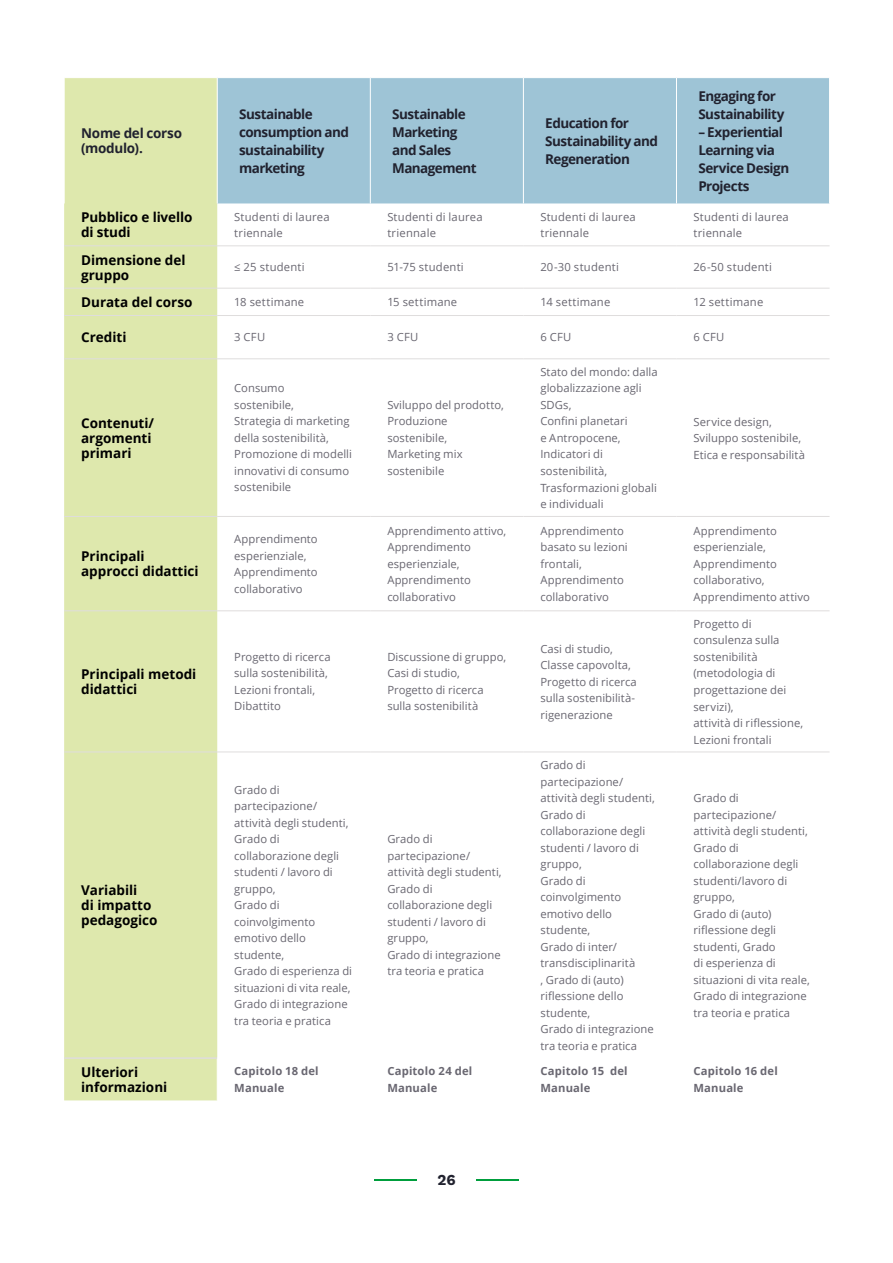
<style>
.page{position:relative;width:893px;height:1263px;background:#fff}
.page>*{position:absolute;margin:0;border:0;box-sizing:border-box;transform-origin:0 0}
.t1{font:700 15px "Work Sans";color:#21222f}
.t2{font:700 13.5px/18px "Open Sans";letter-spacing:-.04em;color:#21222f}
.t3{font:700 13.5px/15px "Open Sans";color:#000}
.t4{font:700 13.5px/15px "Open Sans";letter-spacing:-.02em;color:#21222f}
.t5{font:11.25px/16.5px "Open Sans";letter-spacing:.005em;color:#696771}
.t6{font:700 11.25px/16.5px "Open Sans";letter-spacing:.015em;color:#696771}
</style>
<div class="page">
<div style="left:64px;top:78px;width:153px;height:1022px;background:#dee8ad"></div>
<div style="left:218px;top:78px;width:611px;height:125px;background:#9ec4d6"></div>
<hr style="left:64px;top:78px;width:1px;height:125px;background:#fff">
<hr style="left:370px;top:78px;width:1px;height:125px;background:#fff">
<hr style="left:523px;top:78px;width:1px;height:125px;background:#fff">
<hr style="left:676px;top:78px;width:1px;height:125px;background:#fff">
<hr style="left:64px;top:245px;width:153px;height:1px;background:#dfdddd">
<hr style="left:217px;top:245px;width:153px;height:1px;background:#dfdddd">
<hr style="left:370px;top:245px;width:153px;height:1px;background:#dfdddd">
<hr style="left:523px;top:245px;width:153px;height:1px;background:#dfdddd">
<hr style="left:676px;top:245px;width:154px;height:1px;background:#dfdddd">
<hr style="left:64px;top:288px;width:153px;height:1px;background:#dfdddd">
<hr style="left:217px;top:288px;width:153px;height:1px;background:#dfdddd">
<hr style="left:370px;top:288px;width:153px;height:1px;background:#dfdddd">
<hr style="left:523px;top:288px;width:153px;height:1px;background:#dfdddd">
<hr style="left:676px;top:288px;width:154px;height:1px;background:#dfdddd">
<hr style="left:64px;top:315px;width:153px;height:1px;background:#dfdddd">
<hr style="left:217px;top:315px;width:153px;height:1px;background:#dfdddd">
<hr style="left:370px;top:315px;width:153px;height:1px;background:#dfdddd">
<hr style="left:523px;top:315px;width:153px;height:1px;background:#dfdddd">
<hr style="left:676px;top:315px;width:154px;height:1px;background:#dfdddd">
<hr style="left:64px;top:358px;width:153px;height:1px;background:#dfdddd">
<hr style="left:217px;top:358px;width:153px;height:1px;background:#dfdddd">
<hr style="left:370px;top:358px;width:153px;height:1px;background:#dfdddd">
<hr style="left:523px;top:358px;width:153px;height:1px;background:#dfdddd">
<hr style="left:676px;top:358px;width:154px;height:1px;background:#dfdddd">
<hr style="left:64px;top:516px;width:153px;height:1px;background:#dfdddd">
<hr style="left:217px;top:516px;width:153px;height:1px;background:#dfdddd">
<hr style="left:370px;top:516px;width:153px;height:1px;background:#dfdddd">
<hr style="left:523px;top:516px;width:153px;height:1px;background:#dfdddd">
<hr style="left:676px;top:516px;width:154px;height:1px;background:#dfdddd">
<hr style="left:64px;top:610px;width:153px;height:1px;background:#dfdddd">
<hr style="left:217px;top:610px;width:153px;height:1px;background:#dfdddd">
<hr style="left:370px;top:610px;width:153px;height:1px;background:#dfdddd">
<hr style="left:523px;top:610px;width:153px;height:1px;background:#dfdddd">
<hr style="left:676px;top:610px;width:154px;height:1px;background:#dfdddd">
<hr style="left:64px;top:751px;width:153px;height:1px;background:#dfdddd">
<hr style="left:217px;top:751px;width:153px;height:1px;background:#dfdddd">
<hr style="left:370px;top:751px;width:153px;height:1px;background:#dfdddd">
<hr style="left:523px;top:751px;width:153px;height:1px;background:#dfdddd">
<hr style="left:676px;top:751px;width:154px;height:1px;background:#dfdddd">
<hr style="left:64px;top:1057px;width:153px;height:2px;background:#dfdddd">
<hr style="left:476px;top:1179px;width:43px;height:2px;background:#009e3d">
<hr style="left:374px;top:1179px;width:43px;height:2px;background:#009e3d">
<p class="t4" style="left:81px;top:125px;width:102px">Nome del corso (modulo).</p>
<p class="t2" style="left:239px;top:104px;width:111px">Sustainable consumption and sustainability marketing</p>
<p class="t2" style="left:392px;top:104px;width:86px">Sustainable<br>Marketing and Sales<br>Management</p>
<p class="t2" style="left:545px;top:113px;width:114px">Education for<br>Sustainability and<br>Regeneration</p>
<p class="t2" style="left:698px;top:86px;width:88px">Engaging for<br>Sustainability</p>
<p class="t2" style="left:698px;top:122px;width:92px">– Experiential<br>Learning via<br>Service Design<br>Projects</p>
<p class="t3" style="left:81px;top:209px;width:113px">Pubblico e livello di studi</p>
<p class="t5" style="left:234px;top:208px;width:97px">Studenti di laurea triennale</p>
<p class="t5" style="left:387px;top:208px;width:97px">Studenti di laurea triennale</p>
<p class="t5" style="left:540px;top:208px;width:97px">Studenti di laurea triennale</p>
<p class="t5" style="left:693px;top:208px;width:97px">Studenti di laurea triennale</p>
<p class="t3" style="left:81px;top:252px;width:106px">Dimensione del gruppo</p>
<p class="t5" style="left:234px;top:259px;width:72px">≤ 25 studenti</p>
<p class="t5" style="left:387px;top:259px;width:78px">51-75 studenti</p>
<p class="t5" style="left:540px;top:259px;width:80px">20-30 studenti</p>
<p class="t5" style="left:693px;top:259px;width:80px">26-50 studenti</p>
<p class="t3" style="left:81px;top:294px;width:113px">Durata del corso</p>
<p class="t5" style="left:234px;top:293px;width:72px">18 settimane</p>
<p class="t5" style="left:387px;top:293px;width:71px">15 settimane</p>
<p class="t5" style="left:540px;top:293px;width:72px">14 settimane</p>
<p class="t5" style="left:693px;top:293px;width:71px">12 settimane</p>
<p class="t3" style="left:81px;top:330px;width:47px">Crediti</p>
<p class="t5" style="left:234px;top:329px;width:32px">3 CFU</p>
<p class="t5" style="left:387px;top:329px;width:32px">3 CFU</p>
<p class="t5" style="left:540px;top:329px;width:32px">6 CFU</p>
<p class="t5" style="left:693px;top:329px;width:32px">6 CFU</p>
<p class="t3" style="left:81px;top:415px;width:74px">Contenuti/ argomenti primari</p>
<p class="t3" style="left:81px;top:548px;width:119px">Principali approcci didattici</p>
<p class="t3" style="left:81px;top:666px;width:117px">Principali metodi didattici</p>
<p class="t3" style="left:81px;top:882px;width:78px">Variabili<br>di impatto pedagogico</p>
<p class="t5" style="left:234px;top:380px;width:119px">Consumo<br>sostenibile,<br>Strategia di marketing della sostenibilità,<br>Promozione di modelli innovativi di consumo sostenibile</p>
<p class="t5" style="left:387px;top:396px;width:118px">Sviluppo del prodotto,<br>Produzione sostenibile,<br>Marketing mix sostenibile</p>
<p class="t5" style="left:540px;top:363px;width:119px">Stato del mondo: dalla globalizzazione agli<br>SDGs,<br>Confini planetari<br>e Antropocene,<br>Indicatori di sostenibilità,<br>Trasformazioni globali e individuali</p>
<p class="t5" style="left:693px;top:413px;width:113px">Service design,<br>Sviluppo sostenibile,<br>Etica e responsabilità</p>
<p class="t5" style="left:234px;top:530px;width:85px">Apprendimento esperienziale,<br>Apprendimento collaborativo</p>
<p class="t5" style="left:387px;top:522px;width:121px">Apprendimento attivo,<br>Apprendimento esperienziale,<br>Apprendimento collaborativo</p>
<p class="t5" style="left:540px;top:522px;width:89px">Apprendimento basato su lezioni frontali,<br>Apprendimento collaborativo</p>
<p class="t5" style="left:693px;top:522px;width:118px">Apprendimento esperienziale,<br>Apprendimento collaborativo,<br>Apprendimento attivo</p>
<p class="t5" style="left:234px;top:648px;width:98px">Progetto di ricerca sulla sostenibilità,<br>Lezioni frontali,<br>Dibattito</p>
<p class="t5" style="left:387px;top:648px;width:121px">Discussione di gruppo,<br>Casi di studio,<br>Progetto di ricerca sulla sostenibilità</p>
<p class="t5" style="left:540px;top:640px;width:98px">Casi di studio,<br>Classe capovolta,<br>Progetto di ricerca sulla sostenibilità&shy;rigenerazione</p>
<p class="t5" style="left:234px;top:781px;width:119px">Grado di partecipazione/ attività degli studenti,<br>Grado di collaborazione degli studenti / lavoro di gruppo,<br>Grado di coinvolgimento emotivo dello studente,<br>Grado di esperienza di situazioni di vita reale,<br>Grado di integrazione tra teoria e pratica</p>
<p class="t5" style="left:387px;top:831px;width:116px">Grado di partecipazione/ attività degli studenti,<br>Grado di collaborazione degli studenti / lavoro di gruppo,<br>Grado di integrazione tra teoria e pratica</p>
<p class="t5" style="left:540px;top:756px;width:116px">Grado di partecipazione/ attività degli studenti,<br>Grado di collaborazione degli studenti / lavoro di gruppo,<br>Grado di coinvolgimento emotivo dello studente,<br>Grado di inter/ transdisciplinarità<br>, Grado di (auto) riflessione dello studente,<br>Grado di integrazione tra teoria e pratica</p>
<p class="t5" style="left:693px;top:615px;width:111px">Progetto di consulenza sulla sostenibilità (metodologia di progettazione dei servizi),<br>attività di riflessione,<br>Lezioni frontali</p>
<p class="t5" style="left:693px;top:790px;width:118px">Grado di partecipazione/ attività degli studenti,<br>Grado di collaborazione degli studenti/lavoro di gruppo,<br>Grado di (auto) riflessione degli studenti, Grado<br>di esperienza di situazioni di vita reale,<br>Grado di integrazione tra teoria e pratica</p>
<p class="t3" style="left:81px;top:1064px;width:88px">Ulteriori informazioni</p>
<p class="t6" style="left:234px;top:1063px;width:86px">Capitolo 18 del<br>Manuale</p>
<p class="t6" style="left:387px;top:1063px;width:86px">Capitolo 24 del<br>Manuale</p>
<p class="t6" style="left:540px;top:1063px;width:89px">Capitolo 15 del<br>Manuale</p>
<p class="t6" style="left:693px;top:1063px;width:86px">Capitolo 16 del<br>Manuale</p>
<h1 class="t1" style="left:437px;top:1171px;width:20px">26</h1>
</div>
